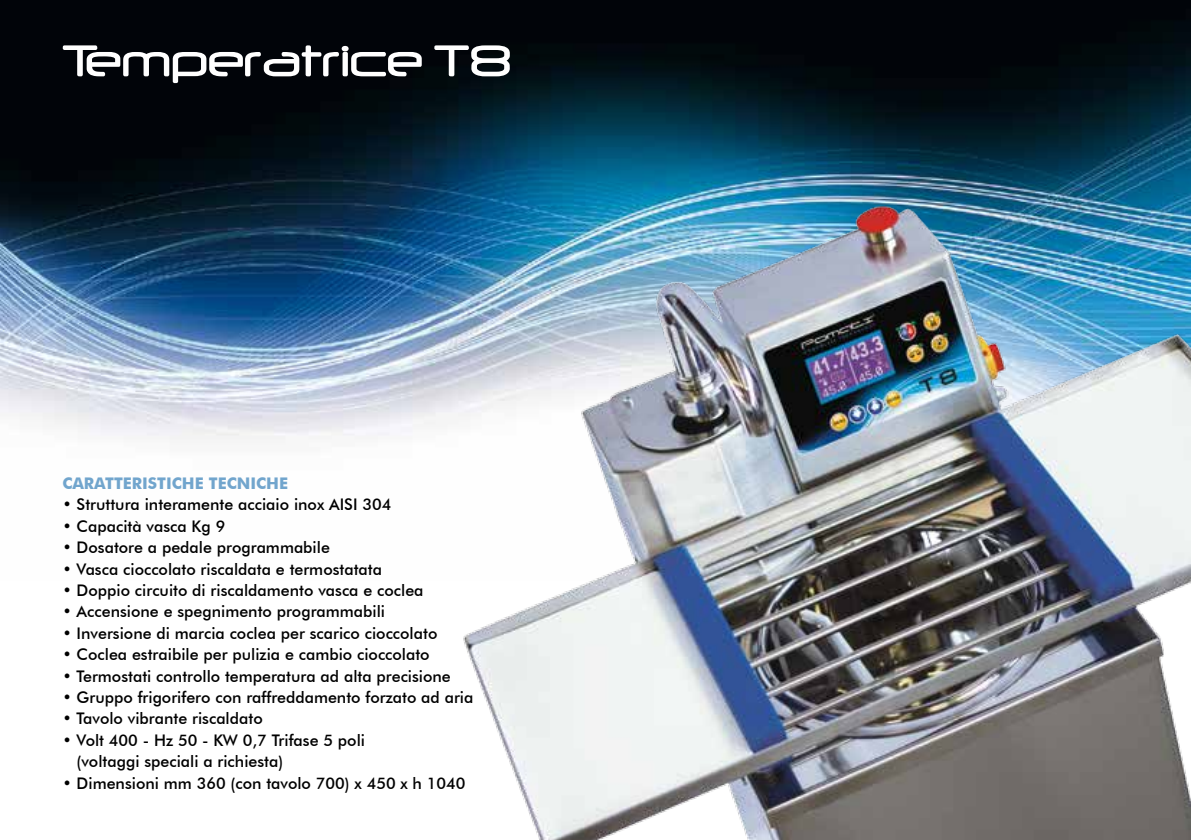
<style>
.page{position:relative;width:1191px;height:840px;background:#fff}
.page>*{position:absolute;margin:0;border:0;box-sizing:border-box;transform-origin:0 0}
.t1{font:52px "Neuropol";color:#fff}
.t2{font:500 16px/21.4px "Futura BT";color:#000}
.t3{font:700 16px "Futura BT";color:#71a5cd}
</style>
<div class="page">
<img style="left:0;top:0;width:1190px;height:440px">
<img style="left:448px;top:184px;width:743px;height:655px">
<h1 class="t1" style="left:62px;top:33px;width:451px">Temperatrice T8</h1>
<p class="t3" style="left:62px;top:473px;width:227px">CARATTERISTICHE TECNICHE</p>
<p class="t2" style="left:62px;top:493px;width:330px">• Struttura interamente acciaio inox AISI 304</p>
<p class="t2" style="left:62px;top:515px;width:164px">• Capacità vasca Kg 9</p>
<p class="t2" style="left:62px;top:536px;width:269px">• Dosatore a pedale programmabile</p>
<p class="t2" style="left:62px;top:557px;width:321px">• Vasca cioccolato riscaldata e termostatata</p>
<p class="t2" style="left:62px;top:579px;width:363px">• Doppio circuito di riscaldamento vasca e coclea</p>
<p class="t2" style="left:62px;top:600px;width:324px">• Accensione e spegnimento programmabili</p>
<p class="t2" style="left:62px;top:622px;width:376px">• Inversione di marcia coclea per scarico cioccolato</p>
<p class="t2" style="left:62px;top:643px;width:369px">• Coclea estraibile per pulizia e cambio cioccolato</p>
<p class="t2" style="left:62px;top:664px;width:390px">• Termostati controllo temperatura ad alta precisione</p>
<p class="t2" style="left:62px;top:686px;width:412px">• Gruppo frigorifero con raffreddamento forzato ad aria</p>
<p class="t2" style="left:62px;top:707px;width:202px">• Tavolo vibrante riscaldato</p>
<p class="t2" style="left:77px;top:728px;width:290px;text-indent:-14px">• Volt 400 - Hz 50 - KW 0,7 Trifase 5 poli (voltaggi speciali a richiesta)</p>
<p class="t2" style="left:62px;top:771px;width:404px">• Dimensioni mm 360 (con tavolo 700) x 450 x h 1040</p>
</div>
